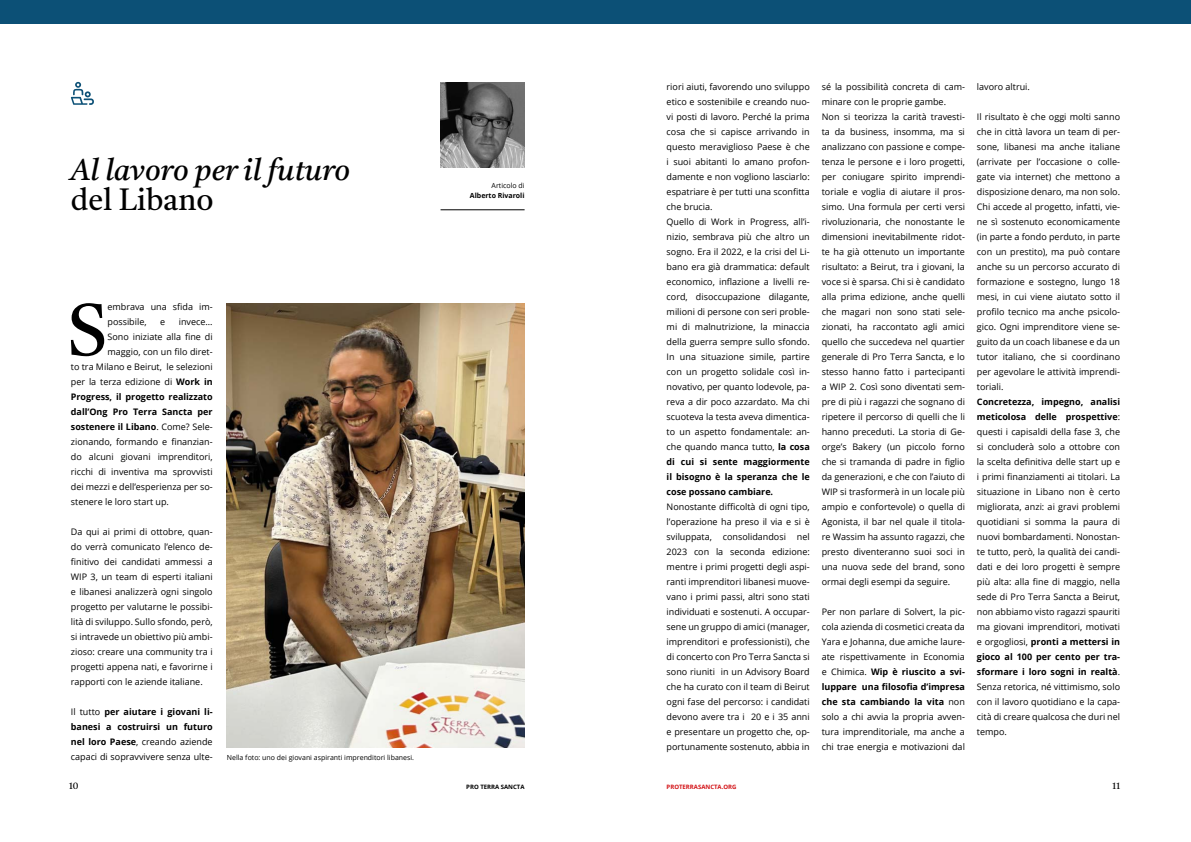
<style>
.page{position:relative;width:1191px;height:842px;background:#fff}
.page>*{position:absolute;margin:0;border:0;box-sizing:border-box;transform-origin:0 0}
.t1{font:73.2px "Castoro";color:#000}
.t2{font:italic 30px "Castoro";color:#000}
.t3{font:30px "Castoro";color:#000}
.t4{font:10px "Castoro";color:#000}
.t5{font:9px/15px "Open Sans";color:#000;text-align:justify}
.t6{font:700 9px/15px "Open Sans";color:#000;text-align:justify}
.t7{font:7px "Open Sans";color:#000}
.t8{font:700 7px "Open Sans";color:#000}
.t9{font:700 6px "Open Sans";color:#d31418}
.t10{font:700 6px "Open Sans";color:#000}
.s1{font-weight:700}
.s2{font-weight:400}
</style>
<div class="page">
<div style="left:0;top:0;width:1191px;height:23px;background:#0c5076"></div>
<hr style="left:440px;top:210px;width:84px;height:1px;background:#000">
<img style="left:227px;top:303px;width:297px;height:444px">
<img style="left:440px;top:82px;width:84px;height:85px">
<svg style="left:71px;top:82px;width:23px;height:23px"></svg>
<h2 class="t2" style="left:71px;top:157px;width:281px">Al lavoro per il futuro</h2>
<h2 class="t3" style="left:71px;top:182px;width:144px">del Libano</h2>
<h1 class="t1" style="left:67px;top:288px;width:42px">S</h1>
<p class="t5" style="left:107px;top:299px;width:107px">embrava una sfida im&shy;possibile,</p>
<p class="t5" style="left:160px;top:315px;width:7px">e</p>
<p class="t5" style="left:179px;top:315px;width:35px">invece...</p>
<p class="t5" style="left:107px;top:329px;width:107px">Sono iniziate alla fine di</p>
<p class="t5" style="left:107px;top:344px;width:107px">maggio, con un filo diret-</p>
<p class="t5" style="left:71px;top:360px;width:143px">to tra Milano e Beirut, le selezioni</p>
<p class="t5" style="left:71px;top:375px;width:143px">per la terza edizione di <span class="s1">Work in</span></p>
<p class="t6" style="left:71px;top:390px;width:143px">Progress, il progetto realizzato</p>
<p class="t6" style="left:71px;top:405px;width:143px">dall’Ong Pro Terra Sancta per</p>
<p class="t6" style="left:71px;top:420px;width:143px">sostenere il Libano<span class="s2">. Come? Sele-</span></p>
<p class="t5" style="left:71px;top:434px;width:143px">zionando, formando e finanzian-</p>
<p class="t5" style="left:71px;top:450px;width:143px">do alcuni giovani imprenditori,</p>
<p class="t5" style="left:71px;top:465px;width:143px">ricchi di inventiva ma sprovvisti</p>
<p class="t5" style="left:71px;top:480px;width:143px">dei mezzi e dell’esperienza per so-</p>
<p class="t5" style="left:71px;top:495px;width:100px">stenere le loro start up.</p>
<p class="t5" style="left:71px;top:525px;width:143px">Da qui ai primi di ottobre, quan&shy;do verrà comunicato l’elenco de&shy;finitivo dei candidati ammessi a WIP 3, un team di esperti italiani e libanesi analizzerà ogni singolo progetto per valutarne le possibi&shy;lità di sviluppo. Sullo sfondo, però, si intravede un obiettivo più ambi&shy;zioso: creare una community tra i progetti appena nati, e favorirne i rapporti con le aziende italiane.</p>
<p class="t6" style="left:71px;top:705px;width:143px"><span class="s2">Il tutto</span> per aiutare i giovani li&shy;banesi a costruirsi un futuro nel loro Paese<span class="s2">, creando aziende capaci di sopravvivere senza ulte-</span></p>
<p class="t7" style="left:227px;top:754px;width:189px">Nella foto: uno dei giovani aspiranti imprenditori libanesi.</p>
<p class="t7" style="left:491px;top:182px;width:34px">Articolo di</p>
<p class="t8" style="left:470px;top:192px;width:56px">Alberto Rivaroli</p>
<p class="t5" style="left:666px;top:80px;width:145px;text-align:left">riori aiuti, favorendo uno sviluppo etico e sostenibile e creando nuo&shy;vi posti di lavoro. Perché la prima cosa che si capisce arrivando in questo meraviglioso Paese è che i suoi abitanti lo amano profon&shy;damente e non vogliono lasciarlo: espatriare è per tutti una sconfitta che brucia.<br>Quello di Work in Progress, all’i&shy;nizio, sembrava più che altro un sogno. Era il 2022, e la crisi del Li&shy;bano era già drammatica: default economico, inflazione a livelli re&shy;cord, disoccupazione dilagante, milioni di persone con seri proble&shy;mi di malnutrizione, la minaccia della guerra sempre sullo sfondo.<br>In una situazione simile, partire con un progetto solidale così in&shy;novativo, per quanto lodevole, pa&shy;reva a dir poco azzardato. Ma chi scuoteva la testa aveva dimentica&shy;to un aspetto fondamentale: an&shy;che quando manca tutto, <span class="s1">la cosa di cui si sente maggiormente il bisogno è la speranza che le cose possano cambiare.</span></p>
<p class="t5" style="left:666px;top:499px;width:145px">Nonostante difficoltà di ogni tipo, l’operazione ha preso il via e si è sviluppata, consolidandosi nel 2023 con la seconda edizione: mentre i primi progetti degli aspi&shy;ranti imprenditori libanesi muove&shy;vano i primi passi, altri sono stati individuati e sostenuti. A occupar&shy;sene un gruppo di amici (manager, imprenditori e professionisti), che di concerto con Pro Terra Sancta si sono riuniti in un Advisory Board che ha curato con il team di Beirut ogni fase del percorso: i candidati devono avere tra i 20 e i 35 anni e presentare un progetto che, op&shy;portunamente sostenuto, abbia in</p>
<p class="t5" style="left:821px;top:80px;width:145px;text-align:left">sé la possibilità concreta di cam&shy;minare con le proprie gambe.<br>Non si teorizza la carità travesti&shy;ta da business, insomma, ma si analizzano con passione e compe&shy;tenza le persone e i loro progetti, per coniugare spirito imprendi&shy;toriale e voglia di aiutare il pros&shy;simo. Una formula per certi versi rivoluzionaria, che nonostante le dimensioni inevitabilmente ridot&shy;te ha già ottenuto un importante risultato: a Beirut, tra i giovani, la voce si è sparsa. Chi si è candidato alla prima edizione, anche quelli che magari non sono stati sele&shy;zionati, ha raccontato agli amici quello che succedeva nel quartier generale di Pro Terra Sancta, e lo stesso hanno fatto i partecipanti a WIP 2. Così sono diventati sem&shy;pre di più i ragazzi che sognano di ripetere il percorso di quelli che li hanno preceduti. La storia di Ge&shy;orge’s Bakery (un piccolo forno che si tramanda di padre in figlio da generazioni, e che con l’aiuto di WIP si trasformerà in un locale più ampio e confortevole) o quella di Agonista, il bar nel quale il titola&shy;re Wassim ha assunto ragazzi, che presto diventeranno suoi soci in una nuova sede del brand, sono ormai degli esempi da seguire.</p>
<p class="t5" style="left:821px;top:605px;width:145px">Per non parlare di Solvert, la pic&shy;cola azienda di cosmetici creata da Yara e Johanna, due amiche laure&shy;ate rispettivamente in Economia e Chimica. <span class="s1">Wip è riuscito a svi&shy;luppare una filosofia d’impresa che sta cambiando la vita</span> non solo a chi avvia la propria avven&shy;tura imprenditoriale, ma anche a chi trae energia e motivazioni dal</p>
<p class="t5" style="left:977px;top:80px;width:55px">lavoro altrui.</p>
<p class="t5" style="left:977px;top:110px;width:145px">Il risultato è che oggi molti sanno che in città lavora un team di per&shy;sone, libanesi ma anche italiane (arrivate per l’occasione o colle&shy;gate via internet) che mettono a disposizione denaro, ma non solo.<br>Chi accede al progetto, infatti, vie&shy;ne sì sostenuto economicamente (in parte a fondo perduto, in parte con un prestito), ma può contare anche su un percorso accurato di formazione e sostegno, lungo 18 mesi, in cui viene aiutato sotto il profilo tecnico ma anche psicolo&shy;gico. Ogni imprenditore viene se&shy;guito da un coach libanese e da un tutor italiano, che si coordinano per agevolare le attività imprendi&shy;toriali.</p>
<p class="t5" style="left:977px;top:395px;width:145px"><span class="s1">Concretezza, impegno, analisi meticolosa delle prospettive</span>: questi i capisaldi della fase 3, che si concluderà solo a ottobre con la scelta definitiva delle start up e i primi finanziamenti ai titolari. La situazione in Libano non è certo migliorata, anzi: ai gravi problemi quotidiani si somma la paura di nuovi bombardamenti. Nonostan&shy;te tutto, però, la qualità dei candi&shy;dati e dei loro progetti è sempre più alta: alla fine di maggio, nella sede di Pro Terra Sancta a Beirut, non abbiamo visto ragazzi spauriti ma giovani imprenditori, motivati e orgogliosi, <span class="s1">pronti a mettersi in gioco al 100 per cento per tra&shy;sformare i loro sogni in realtà</span>.<br>Senza retorica, né vittimismo, solo con il lavoro quotidiano e la capa&shy;cità di creare qualcosa che duri nel tempo.</p>
<p class="t4" style="left:69px;top:780px;width:11px">10</p>
<p class="t4" style="left:1112px;top:780px;width:9px">11</p>
<p class="t10" style="left:466px;top:784px;width:60px">PRO TERRA SANCTA</p>
<p class="t9" style="left:666px;top:784px;width:71px">PROTERRASANCTA.ORG</p>
</div>
